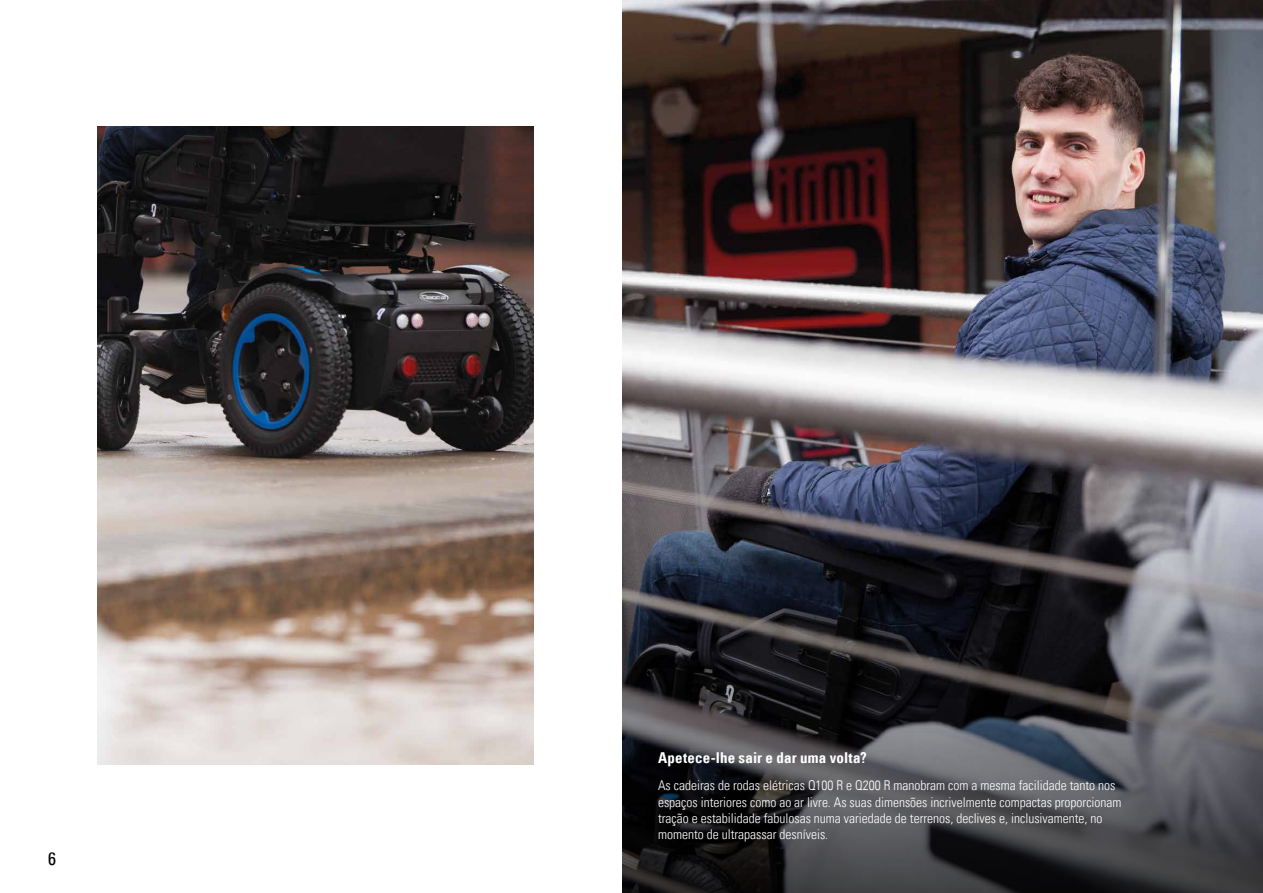
<style>
.page{position:relative;width:1263px;height:893px;background:#fff}
.page>*{position:absolute;margin:0;border:0;box-sizing:border-box;transform-origin:0 0}
.t1{font:condensed 18px "Univers Com 57";color:#000}
.t2{font:15px "Univers Com 67 Bold Cond";letter-spacing:.01em;color:#fff}
.t3{font:13.5px/16.2px "Univers Com 47 Light Cond";color:#fff}
</style>
<div class="page">
<img style="left:622px;top:0;width:641px;height:492px">
<svg style="left:622px;top:492px;width:641px;height:401px;background:#404046"></svg>
<img style="left:98px;top:126px;width:436px;height:638px">
<h1 class="t1" style="left:48px;top:847px;width:9px">6</h1>
<p class="t2" style="left:658px;top:748px;width:210px">Apetece-lhe sair e dar uma volta?</p>
<p class="t3" style="left:658px;top:777px;width:465px">As cadeiras de rodas elétricas Q100 R e Q200 R manobram com a mesma facilidade tanto nos espaços interiores como ao ar livre. As suas dimensões incrivelmente compactas proporcionam tração e estabilidade fabulosas numa variedade de terrenos, declives e, inclusivamente, no momento de ultrapassar desníveis.</p>
</div>
